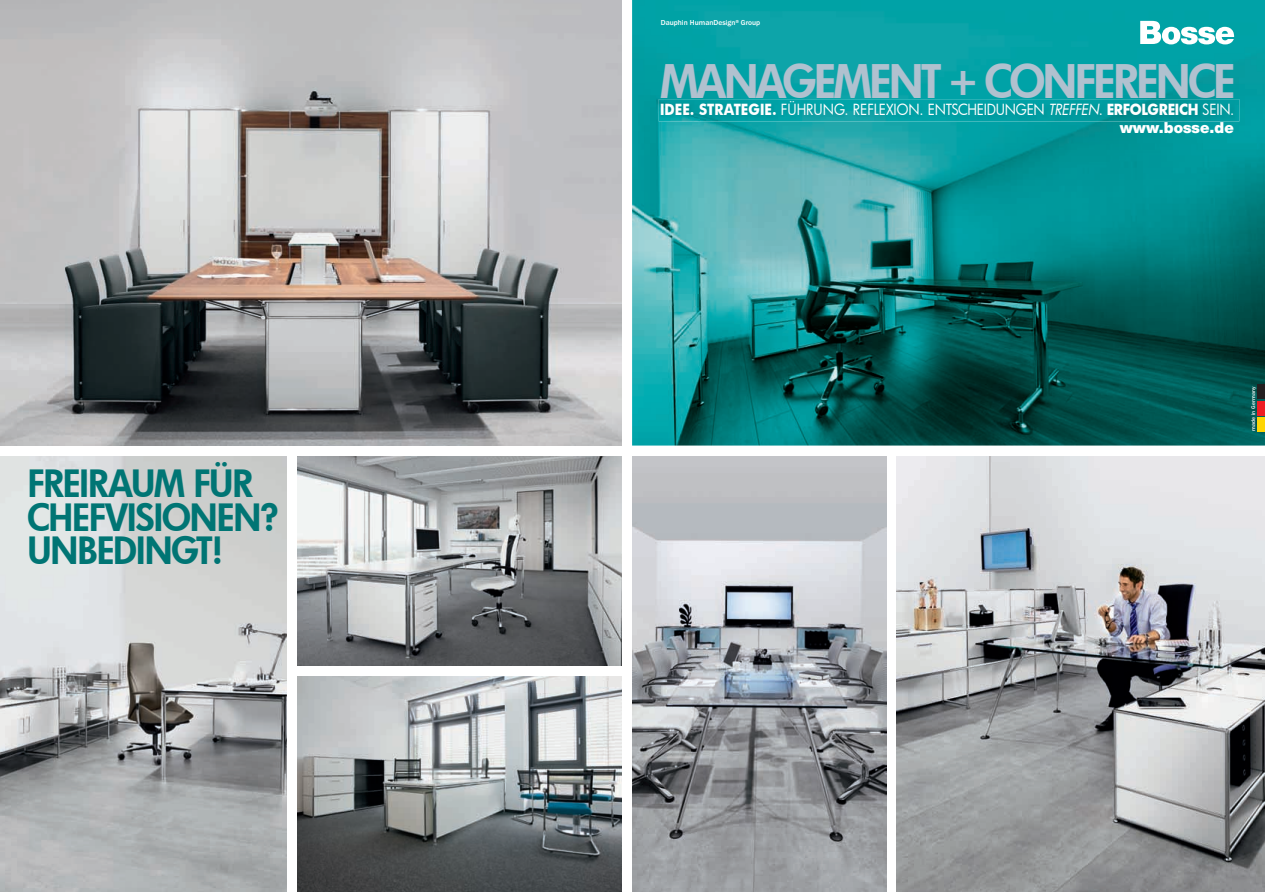
<style>
.page{position:relative;width:1265px;height:892px;background:#fff}
.page>*{position:absolute;margin:0;border:0;box-sizing:border-box;transform-origin:0 0}
.t1{font:800 45.22px "Futura";letter-spacing:-.05em;color:#b0c1cf}
.t2{font:800 36.75px/33.8px "Futura";letter-spacing:-.03em;color:#007574}
.t3{font:900 16.35px "Nimbus San Nov T";color:#fff}
.t4{font:15px "Futura";letter-spacing:-.015em;color:#fff;scale:.9 1}
.t5{font:500 7.5px "Franklin Gothic LT";color:#fff}
.t6{font:500 5.55px "Franklin Gothic LT";letter-spacing:.02em;color:#fff}
.s1{font-weight:700}
.s2{font-style:italic}
</style>
<div class="page">
<img style="left:632px;top:0;width:633px;height:445px">
<img style="left:0;top:0;width:621px;height:445px">
<img style="left:297px;top:456px;width:324px;height:209px">
<img style="left:632px;top:456px;width:254px;height:435px">
<img style="left:297px;top:676px;width:324px;height:215px">
<img style="left:897px;top:456px;width:368px;height:435px">
<img style="left:0;top:456px;width:286px;height:435px">
<div style="left:1257px;top:417px;width:8px;height:14px;background:#fed503"></div>
<div style="left:1257px;top:401px;width:8px;height:14px;background:#ee1d23"></div>
<div style="left:1257px;top:385px;width:8px;height:14px;background:#231f20"></div>
<img style="left:659px;top:99px;width:580px;height:22px">
<svg style="left:1140px;top:21px;width:94px;height:23px"></svg>
<svg style="left:49px;top:878px;width:5px;height:13px"></svg>
<svg style="left:69px;top:878px;width:4px;height:13px"></svg>
<svg style="left:1252px;top:878px;width:4px;height:13px"></svg>
<h2 class="t2" style="left:27px;top:465px;width:252px">FREIRAUM FÜR<br>CHEFVISIONEN?<br>UNBEDINGT!</h2>
<p class="t5" style="left:661px;top:19px;width:101px">Dauphin HumanDesign® Group</p>
<h1 class="t1" style="left:660px;top:51px;width:576px">MANAGEMENT + CONFERENCE</h1>
<p class="t3" style="left:1119px;top:118px;width:116px">www.bosse.de</p>
<p class="t4" style="left:660px;top:99px;width:640px"><span class="s1">IDEE. STRATEGIE.</span> FÜHRUNG. REFLEXION. ENTSCHEIDUNGEN <span class="s2">TREFFEN</span>. <span class="s1">ERFOLGREICH</span> SEIN.</p>
<p class="t6" style="left:1250px;top:431px;width:46px;rotate:-90deg">made in Germany</p>
</div>
